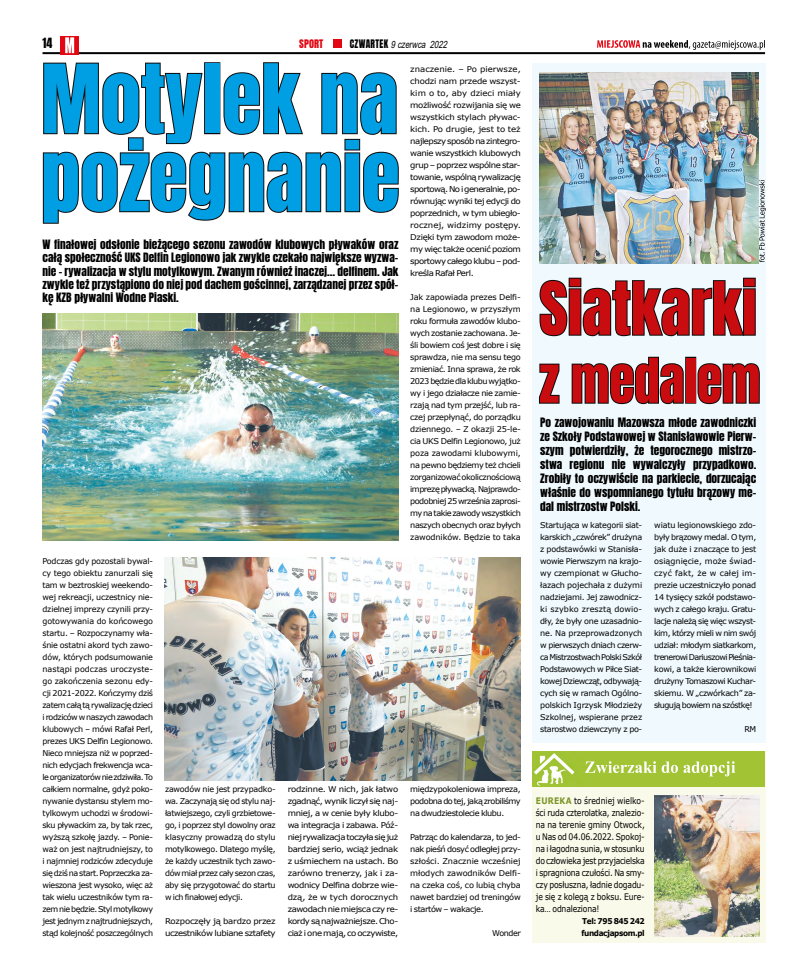
<style>
.page{position:relative;width:794px;height:978px;background:#fff}
.page>*{position:absolute;margin:0;border:0;box-sizing:border-box;transform-origin:0 0}
.t1{font:81px "Anton";color:#009fe3}
.t2{font:79px "Anton";color:#009fe3}
.t3{font:62px "Anton";color:#c90c0f}
.t4{font:52px "Anton";color:#c90c0f}
.t5{font:12px "Anton";color:#000}
.t6{font:11px/14px "Anton";color:#000;text-align:justify}
.t7{font:italic 10px "Arial";color:#000;scale:.77 1}
.t8{font:10px "Anton";letter-spacing:.01em;color:#e30613}
.t9{font:9px/12px "Verdana";letter-spacing:-.02em;color:#000;text-align:justify;scale:.85 1}
.t10{font:8px/12px "Verdana";letter-spacing:-.05em;color:#000;text-align:justify}
.t11{font:8px/12px "Verdana";letter-spacing:-.05em;color:#000;text-align:justify;scale:1.07 1}
.t12{font:700 8px/12px "Verdana";letter-spacing:-.05em;color:#000;scale:.92 1}
.s1{font-family:"Anton";font-style:normal}
.s2{font-weight:700;color:#7c9628}
</style>
<div class="page">
<svg style="left:597px;top:40px;width:168px;height:10px"></svg>
<hr style="left:43px;top:52px;width:722px;height:2px;background:#000">
<div style="left:61px;top:36px;width:18px;height:18px;background:#e30613"></div>
<svg style="left:42px;top:37px;width:358px;height:187px"></svg>
<img style="left:43px;top:313px;width:355px;height:227px">
<img style="left:165px;top:557px;width:356px;height:223px">
<div style="left:532px;top:63px;width:233px;height:679px;background:#f0f9fe"></div>
<svg style="left:539px;top:277px;width:217px;height:60px"></svg>
<svg style="left:539px;top:363px;width:21px;height:41px"></svg>
<svg style="left:571px;top:356px;width:113px;height:49px"></svg>
<div style="left:685px;top:357px;width:11px;height:47px;border:2px solid #0a0a0a"></div>
<svg style="left:696px;top:362px;width:64px;height:43px"></svg>
<img style="left:539px;top:73px;width:220px;height:191px">
<svg style="left:759px;top:180px;width:7px;height:82px"></svg>
<div style="left:532px;top:751px;width:233px;height:192px;background:#fafaea"></div>
<img style="left:532px;top:752px;width:233px;height:34px">
<svg style="left:585px;top:761px;width:150px;height:15px;background:#bad36a"></svg>
<img style="left:655px;top:795px;width:104px;height:141px">
<h3 class="t5" style="left:43px;top:37px;width:12px">14</h3>
<p class="t8" style="left:299px;top:39px;width:26px">SPORT</p>
<p class="t7" style="left:350px;top:37px;width:131px"><span class="s1">C Z W A R T E K</span> 9czerwca 2022</p>
<h1 class="t1" style="left:41px;top:58px;width:359px">Motylek na</h1>
<p class="t11" style="left:410px;top:63px;width:105px">znaczenie. – Po pierwsze, chodzi nam przede wszyst&shy;kim o to, aby dzieci miały możliwość rozwijania się we wszystkich stylach pływac&shy;kich. Po drugie, jest to też najlepszy sposób na zintegro&shy;wanie wszystkich klubowych grup – poprzez wspólne star&shy;towanie, wspólną rywalizację sportową. No i generalnie, po&shy;równując wyniki tej edycji do poprzednich, w tym ubiegło&shy;rocznej, widzimy postępy.<br>Dzięki tym zawodom może&shy;my więc także ocenić poziom sportowy całego klubu – pod&shy;kreśla Rafał Perl.</p>
<p class="t10" style="left:410px;top:291px;width:112px">Jak zapowiada prezes Delfi&shy;na Legionowo, w przyszłym roku formuła zawodów klubo&shy;wych zostanie zachowana. Je&shy;śli bowiem coś jest dobre i się sprawdza, nie ma sensu tego zmieniać. Inna sprawa, że rok 2023 będzie dla klubu wyjątko&shy;wy i jego działacze nie zamie&shy;rzają nad tym przejść, lub ra&shy;czej przepłynąć, do porządku dziennego. – Z okazji 25-le&shy;cia UKS Delfin Legionowo, już poza zawodami klubowymi, na pewno będziemy też chcieli zorganizować okolicznościową imprezę pływacką. Najprawdo&shy;podobniej 25 września zaprosi&shy;my na takie zawody wszystkich naszych obecnych oraz byłych zawodników. Będzie to taka</p>
<h2 class="t2" style="left:41px;top:138px;width:360px">pożegnanie</h2>
<p class="t6" style="left:43px;top:239px;width:357px;line-height:13.2px">W finałowej odsłonie bieżącego sezonu zawodów klubowych pływaków oraz całą społeczność UKS Delfin Legionowo jak zwykle czekało największe wyzwa&shy;nie – rywalizacja w stylu motylkowym. Zwanym również inaczej… delfinem. Jak zwykle też przystąpiono do niej pod dachem gościnnej, zarządzanej przez spół&shy;kę KZB pływalni Wodne Piaski.</p>
<p class="t10" style="left:43px;top:555px;width:112px">Podczas gdy pozostali bywal&shy;cy tego obiektu zanurzali się tam w beztroskiej weekendo&shy;wej rekreacji, uczestnicy nie&shy;dzielnej imprezy czynili przy&shy;gotowywania do końcowego startu. – Rozpoczynamy wła&shy;śnie ostatni akord tych zawo&shy;dów, których podsumowanie nastąpi podczas uroczyste&shy;go zakończenia sezonu edy&shy;cji 2021-2022. Kończymy dziś zatem całą tą rywalizację dzieci i rodziców w naszych zawodach klubowych – mówi Rafał Perl, prezes UKS Delfin Legionowo.<br>Nieco mniejsza niż w poprzed&shy;nich edycjach frekwencja wca&shy;le organizatorów nie zdziwiła. To całkiem normalne, gdyż poko&shy;nywanie dystansu stylem mo&shy;tylkowym uchodzi w środowi&shy;sku pływackim za, by tak rzec, wyższą szkołę jazdy. – Ponie&shy;waż on jest najtrudniejszy, to i najmniej rodziców zdecyduje się dziś na start. Poprzeczka za&shy;wieszona jest wysoko, więc aż tak wielu uczestników tym ra&shy;zem nie będzie. Styl motylkowy jest jednym z najtrudniejszych, stąd kolejność poszczególnych</p>
<p class="t10" style="left:165px;top:783px;width:112px">zawodów nie jest przypadko&shy;wa. Zaczynają się od stylu naj&shy;łatwiejszego, czyli grzbietowe&shy;go, i poprzez styl dowolny oraz klasyczny prowadzą do stylu motylkowego. Dlatego myślę, że każdy uczestnik tych zawo&shy;dów miał przez cały sezon czas, aby się przygotować do startu w ich finałowej edycji.</p>
<p class="t11" style="left:165px;top:915px;width:105px">Rozpoczęły ją bardzo przez uczestników lubiane sztafety</p>
<p class="t11" style="left:288px;top:783px;width:105px">rodzinne. W nich, jak łatwo zgadnąć, wynik liczył się naj&shy;mniej, a w cenie były klubo&shy;wa integracja i zabawa. Póź&shy;niej rywalizacja toczyła się już bardziej serio, wciąż jednak z uśmiechem na ustach. Bo zarówno trenerzy, jak i za&shy;wodnicy Delfina dobrze wie&shy;dzą, że w tych dorocznych zawodach nie miejsca czy re&shy;kordy są najważniejsze. Cho&shy;ciaż i one mają, co oczywiste,</p>
<p class="t10" style="left:410px;top:783px;width:112px">międzypokoleniowa impreza, podobna do tej, jaką zrobiliśmy na dwudziestolecie klubu.</p>
<p class="t10" style="left:410px;top:831px;width:112px">Patrząc do kalendarza, to jed&shy;nak pieśń dosyć odległej przy&shy;szłości. Znacznie wcześniej młodych zawodników Delfi&shy;na czeka coś, co lubią chyba nawet bardziej od treningów i startów – wakacje.</p>
<p class="t10" style="left:492px;top:927px;width:30px">Wonder</p>
<h3 class="t3" style="left:539px;top:277px;width:219px">Siatkarki</h3>
<h3 class="t4" style="left:539px;top:354px;width:223px">z medalem</h3>
<p class="t6" style="left:540px;top:417px;width:218px">Po zawojowaniu Mazowsza młode zawodniczki ze Szkoły Podstawowej w Stanisławowie Pierw&shy;szym potwierdziły, że tegorocznego mistrzo&shy;stwa regionu nie wywalczyły przypadkowo.<br>Zrobiły to oczywiście na parkiecie, dorzucając właśnie do wspomnianego tytułu brązowy me&shy;dal mistrzostw Polski.</p>
<p class="t10" style="left:540px;top:519px;width:104px">Startująca w kategorii siat&shy;karskich „czwórek” drużyna z podstawówki w Stanisła&shy;wowie Pierwszym na krajo&shy;wy czempionat w Głucho&shy;łazach pojechała z dużymi nadziejami. Jej zawodnicz&shy;ki szybko zresztą dowio&shy;dły, że były one uzasadnio&shy;ne. Na przeprowadzonych w pierwszych dniach czerw&shy;ca Mistrzostwach Polski Szkół Podstawowych w Piłce Siat&shy;kowej Dziewcząt, odbywają&shy;cych się w ramach Ogólno&shy;polskich Igrzysk Młodzieży Szkolnej, wspierane przez starostwo dziewczyny z po-</p>
<p class="t10" style="left:654px;top:519px;width:104px">wiatu legionowskiego zdo&shy;były brązowy medal. O tym, jak duże i znaczące to jest osiągnięcie, może świad&shy;czyć fakt, że w całej im&shy;prezie uczestniczyło ponad 14 tysięcy szkół podstawo&shy;wych z całego kraju. Gratu&shy;lacje należą się więc wszyst&shy;kim, którzy mieli w nim swój udział: młodym siatkarkom, trenerowi Dariuszowi Pieśnia&shy;kowi, a także kierownikowi drużyny Tomaszowi Kuchar&shy;skiemu. W „czwórkach” za&shy;sługują bowiem na szóstkę!</p>
<p class="t10" style="left:744px;top:723px;width:13px">RM</p>
<p class="t9" style="left:536px;top:795px;width:130px"><span class="s2">EUREKA</span> to średniej wielko&shy;ści ruda czterolatka, znalezio&shy;na na terenie gminy Otwock, u Nas od 04.06.2022. Spokoj&shy;na i łagodna sunia, w stosunku do człowieka jest przyjacielska i spragniona czułości. Na smy&shy;czy posłuszna, ładnie dogadu&shy;je się z kolegą z boksu. Eure&shy;ka… odnaleziona!</p>
<p class="t12" style="left:581px;top:915px;width:70px">Tel: 795 845 242 fundacjapsom.pl</p>
</div>
